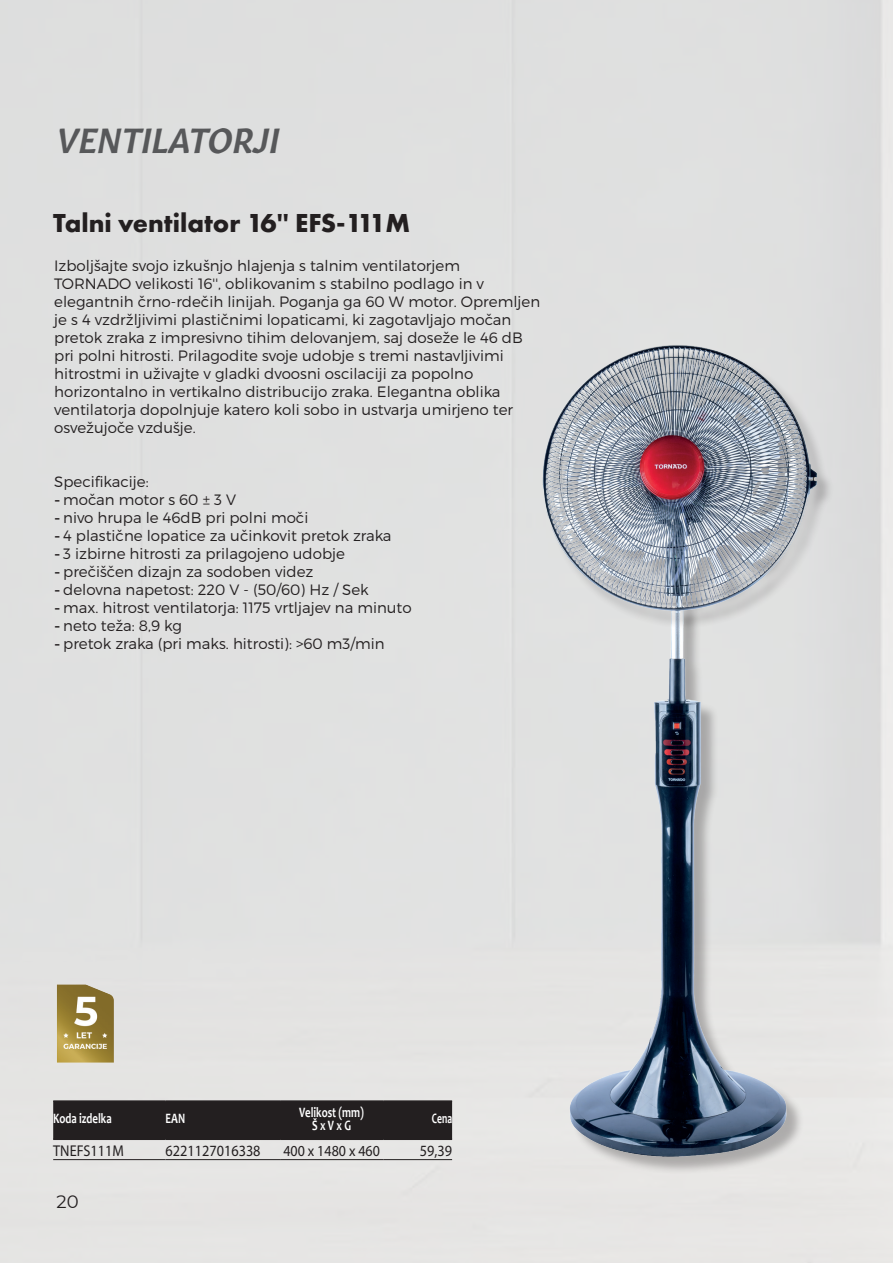
<style>
.page{position:relative;width:893px;height:1263px;background:#fff}
.page>*{position:absolute;margin:0;border:0;box-sizing:border-box;transform-origin:0 0}
.t1{font:italic 600 34.5px "Gitan Latn";color:#57585a}
.t2{font:700 27px "Futura PT";color:#231f20}
.t3{font:18px "Montserrat";color:#231f20}
.t4{font:15.6px "Myriad Pro";color:#231f20;scale:.91 1}
.t5{font:15.45px "Myriad Pro";color:#231f20;scale:.91 1}
.t6{font:300 15px/18px "Montserrat";color:#231f20}
.t7{font:700 14.4px/13.5px "Candara";color:#fff;text-align:center;scale:.75 1}
.t8{font:700 14.4px "Candara";color:#fff;scale:.67 1}
.s1{font-family:"DIN Pro";font-weight:500}
</style>
<div class="page">
<div style="left:572px;top:608px;width:232px;height:567px;background:#231f20;opacity:.3"></div>
<img style="left:495px;top:313px;width:321px;height:847px">
<div style="left:53px;top:1102px;width:399px;height:36px;background:#231f20"></div>
<hr style="left:53px;top:1159px;width:113px;height:1px;background:#231f20">
<hr style="left:53px;top:1100px;width:113px;height:2px;background:#231f20">
<hr style="left:53px;top:1138px;width:113px;height:2px;background:#231f20">
<hr style="left:166px;top:1100px;width:114px;height:2px;background:#231f20">
<hr style="left:166px;top:1138px;width:114px;height:2px;background:#231f20">
<hr style="left:280px;top:1100px;width:103px;height:2px;background:#231f20">
<hr style="left:383px;top:1100px;width:69px;height:2px;background:#231f20">
<hr style="left:280px;top:1138px;width:103px;height:2px;background:#231f20">
<hr style="left:383px;top:1138px;width:69px;height:2px;background:#231f20">
<hr style="left:166px;top:1159px;width:114px;height:1px;background:#231f20">
<hr style="left:280px;top:1159px;width:103px;height:1px;background:#231f20">
<hr style="left:383px;top:1159px;width:69px;height:1px;background:#231f20">
<img style="left:53px;top:981px;width:64px;height:83px">
<div style="left:545px;top:348px;width:289px;height:283px;background:#231f20;opacity:.3"></div>
<img style="left:540px;top:313px;width:276px;height:300px">
<h1 class="t1" style="left:57px;top:111px;width:224px">VENTILATORJI</h1>
<h2 class="t2" style="left:53px;top:206px;width:359px">Talni ventilator 16'' EFS-111M</h2>
<p class="t6" style="left:54px;top:256px;width:487px">Izboljšajte svojo izkušnjo hlajenja s talnim ventilatorjem TORNADO velikosti 16'', oblikovanim s stabilno podlago in v elegantnih črno-rdečih linijah. Poganja ga 60 W motor. Opremljen je s 4 vzdržljivimi plastičnimi lopaticami, ki zagotavljajo močan pretok zraka z impresivno tihim delovanjem, saj doseže le 46 dB pri polni hitrosti. Prilagodite svoje udobje s tremi nastavljivimi hitrostmi in uživajte v gladki dvoosni oscilaciji za popolno horizontalno in vertikalno distribucijo zraka. Elegantna oblika ventilatorja dopolnjuje katero koli sobo in ustvarja umirjeno ter osvežujoče vzdušje.</p>
<p class="t6" style="left:54px;top:472px;width:96px">Specifikacije:</p>
<p class="t6" style="left:54px;top:490px;width:183px"><span class="s1">-</span> močan motor s 60 ± 3 V</p>
<p class="t6" style="left:54px;top:508px;width:256px"><span class="s1">-</span> nivo hrupa le 46dB pri polni moči</p>
<p class="t6" style="left:54px;top:526px;width:339px"><span class="s1">-</span> 4 plastične lopatice za učinkovit pretok zraka</p>
<p class="t6" style="left:54px;top:544px;width:292px"><span class="s1">-</span> 3 izbirne hitrosti za prilagojeno udobje</p>
<p class="t6" style="left:54px;top:562px;width:261px"><span class="s1">-</span> prečiščen dizajn za sodoben videz</p>
<p class="t6" style="left:54px;top:580px;width:316px"><span class="s1">-</span> delovna napetost: 220 V - (50/60) Hz / Sek</p>
<p class="t6" style="left:54px;top:598px;width:359px"><span class="s1">-</span> max. hitrost ventilatorja: 1175 vrtljajev na minuto</p>
<p class="t6" style="left:54px;top:616px;width:129px"><span class="s1">-</span> neto teža: 8,9 kg</p>
<p class="t6" style="left:54px;top:634px;width:332px"><span class="s1">-</span> pretok zraka (pri maks. hitrosti): &gt;60 m3/min</p>
<p class="t7" style="left:53px;top:1112px;width:79px">Koda izdelka</p>
<p class="t7" style="left:166px;top:1112px;width:28px">EAN</p>
<p class="t7" style="left:299px;top:1105px;width:88px">Velikost (mm)<br>Š x V x G</p>
<p class="t8" style="left:432px;top:1110px;width:32px">Cena</p>
<p class="t4" style="left:53px;top:1141px;width:79px">TNEFS111M</p>
<p class="t4" style="left:166px;top:1141px;width:106px">6221127016338</p>
<p class="t5" style="left:283px;top:1141px;width:108px">400 x 1480 x 460</p>
<p class="t4" style="left:420px;top:1141px;width:37px">59,39</p>
<p class="t3" style="left:57px;top:1189px;width:24px">20</p>
</div>
